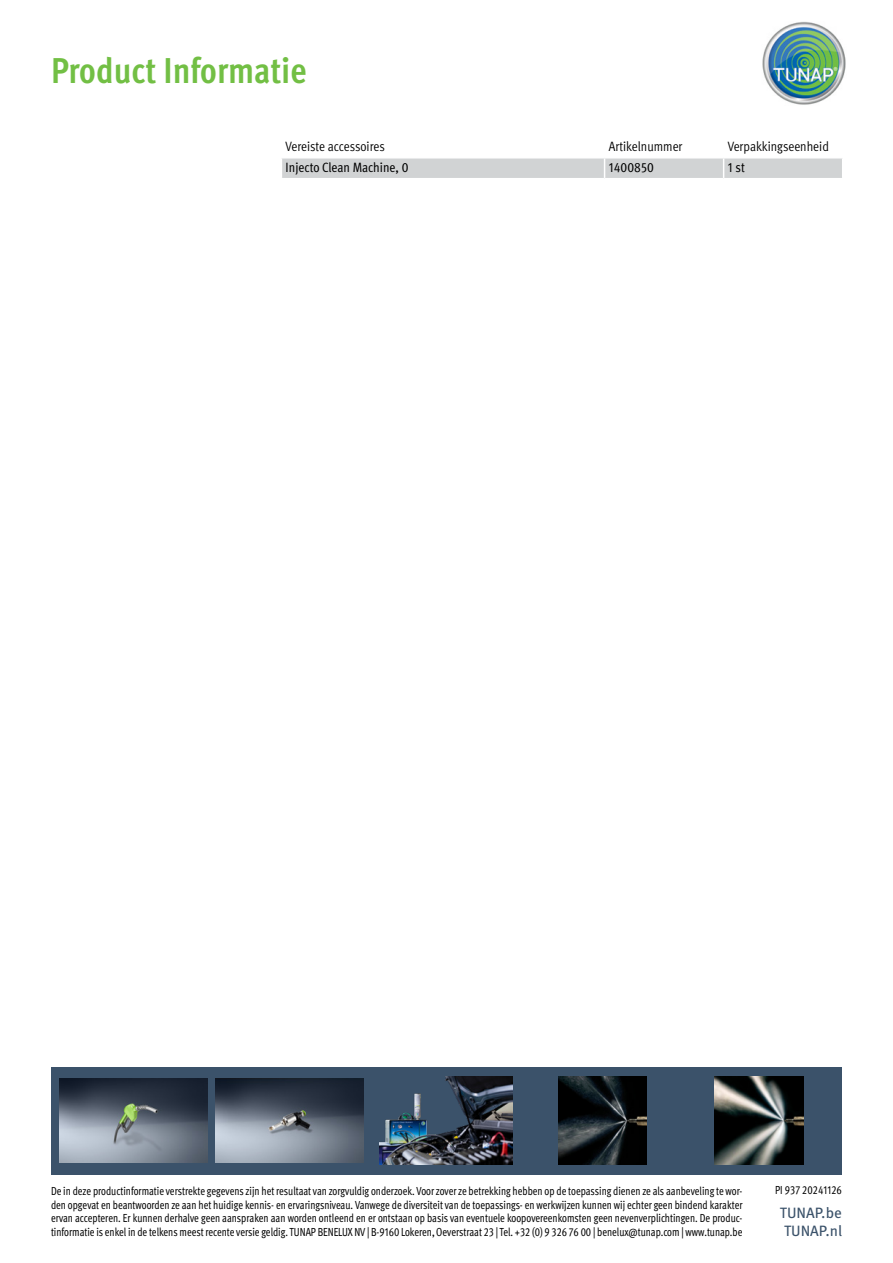
<style>
.page{position:relative;width:893px;height:1263px;background:#fff}
.page>*{position:absolute;margin:0;border:0;box-sizing:border-box;transform-origin:0 0}
.t1{font:700 condensed 36px "Meta Pro";color:#72bf44}
.t2{font:15px/18px "Meta Pro";color:#3b526a}
.t3{font:condensed 13.5px "Meta Pro";color:#000}
.t4{font:condensed 13.5px "Meta Pro";color:#000}
.t5{font:condensed 11.7px/13.5px "Meta Pro";color:#000;text-align:justify;scale:.91 1}
.t6{font:condensed 11.7px "Meta Pro";color:#000;scale:.92 1}
</style>
<div class="page">
<img style="left:762px;top:21px;width:84px;height:84px">
<div style="left:51px;top:1068px;width:790px;height:107px;background:#3b526a"></div>
<img style="left:59px;top:1079px;width:148px;height:83px">
<img style="left:216px;top:1079px;width:148px;height:83px">
<img style="left:380px;top:1076px;width:133px;height:89px">
<img style="left:558px;top:1076px;width:89px;height:89px">
<img style="left:715px;top:1076px;width:88px;height:89px">
<div style="left:282px;top:158px;width:560px;height:20px;background:#d1d3d4"></div>
<h1 class="t1" style="left:51px;top:43px;width:257px">Product Informatie</h1>
<p class="t3" style="left:286px;top:137px;width:101px">Vereiste accessoires</p>
<p class="t3" style="left:609px;top:137px;width:75px">Artikelnummer</p>
<p class="t3" style="left:728px;top:137px;width:103px">Verpakkingseenheid</p>
<p class="t4" style="left:286px;top:157px;width:124px">Injecto Clean Machine, 0</p>
<p class="t4" style="left:609px;top:157px;width:47px">1400850</p>
<p class="t4" style="left:728px;top:157px;width:18px">1 st</p>
<p class="t5" style="left:51px;top:1184px;width:761px">De in deze productinformatie verstrekte gegevens zijn het resultaat van zorgvuldig onderzoek. Voor zover ze betrekking hebben op de toepassing dienen ze als aanbeveling te wor&shy;den opgevat en beantwoorden ze aan het huidige kennis- en ervaringsniveau. Vanwege de diversiteit van de toepassings- en werkwijzen kunnen wij echter geen bindend karakter ervan accepteren. Er kunnen derhalve geen aanspraken aan worden ontleend en er ontstaan op basis van eventuele koopovereenkomsten geen nevenverplichtingen. De produc&shy;tinformatie is enkel in de telkens meest recente versie geldig. TUNAP BENELUX NV | B-9160 Lokeren, Oeverstraat 23 | Tel. +32 (0) 9 326 76 00 | benelux@tunap.com | www.tunap.be</p>
<p class="t6" style="left:775px;top:1181px;width:74px">PI 937 20241126</p>
<p class="t2" style="left:780px;top:1203px;width:64px">TUNAP.be<br>TUNAP.nl</p>
</div>
